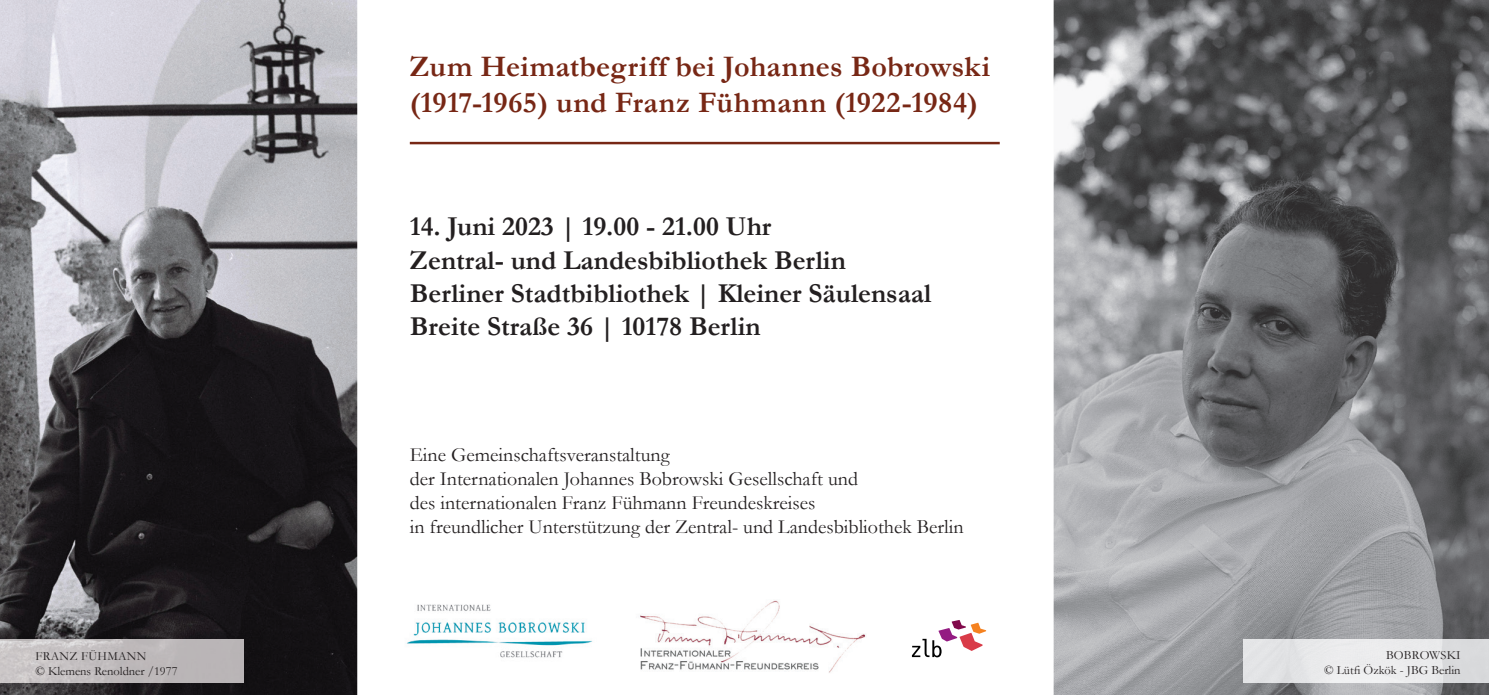
<style>
.page{position:relative;width:1489px;height:695px;background:#fff}
.page>*{position:absolute;margin:0;border:0;box-sizing:border-box;transform-origin:0 0}
.t1{font:700 30px/36px "Garamond";letter-spacing:.01em;color:#772715}
.t2{font:700 27.5px/33px "Garamond";color:#231f20}
.t3{font:20px/24px "Garamond";color:#231f20}
.t4{font:12.5px/15px "Garamond";color:#231f20;text-align:right}
</style>
<div class="page">
<img style="left:0;top:0;width:357px;height:694px">
<hr style="left:410px;top:142px;width:589px;height:2px;background:#772715">
<img style="left:1053px;top:0;width:435px;height:694px">
<img style="left:406px;top:604px;width:186px;height:54px">
<img style="left:640px;top:600px;width:226px;height:73px">
<svg style="left:911px;top:620px;width:75px;height:37px"></svg>
<img style="left:1243px;top:639px;width:245px;height:43px">
<img style="left:0;top:639px;width:244px;height:43px">
<p class="t4" style="left:35px;top:648px;width:144px;text-align:left">FRANZ FÜHMANN<br>© Klemens Renoldner /1977</p>
<p class="t1" style="left:410px;top:49px;width:582px">Zum Heimatbegriff bei Johannes Bobrowski (1917-1965) und Franz Fühmann (1922-1984)</p>
<p class="t2" style="left:410px;top:210px;width:523px">14. Juni 2023 | 19.00 - 21.00 Uhr<br>Zentral- und Landesbibliothek Berlin Berliner Stadtbibliothek | Kleiner Säulensaal Breite Straße 36 | 10178 Berlin</p>
<p class="t3" style="left:410px;top:442px;width:555px">Eine Gemeinschaftsveranstaltung<br>der Internationalen Johannes Bobrowski Gesellschaft und<br>des internationalen Franz Fühmann Freundeskreises<br>in freundlicher Unterstützung der Zentral- und Landesbibliothek Berlin</p>
<p class="t4" style="left:1323px;top:647px;width:138px">BOBROWSKI<br>© Lütfi Özkök - JBG Berlin</p>
</div>
